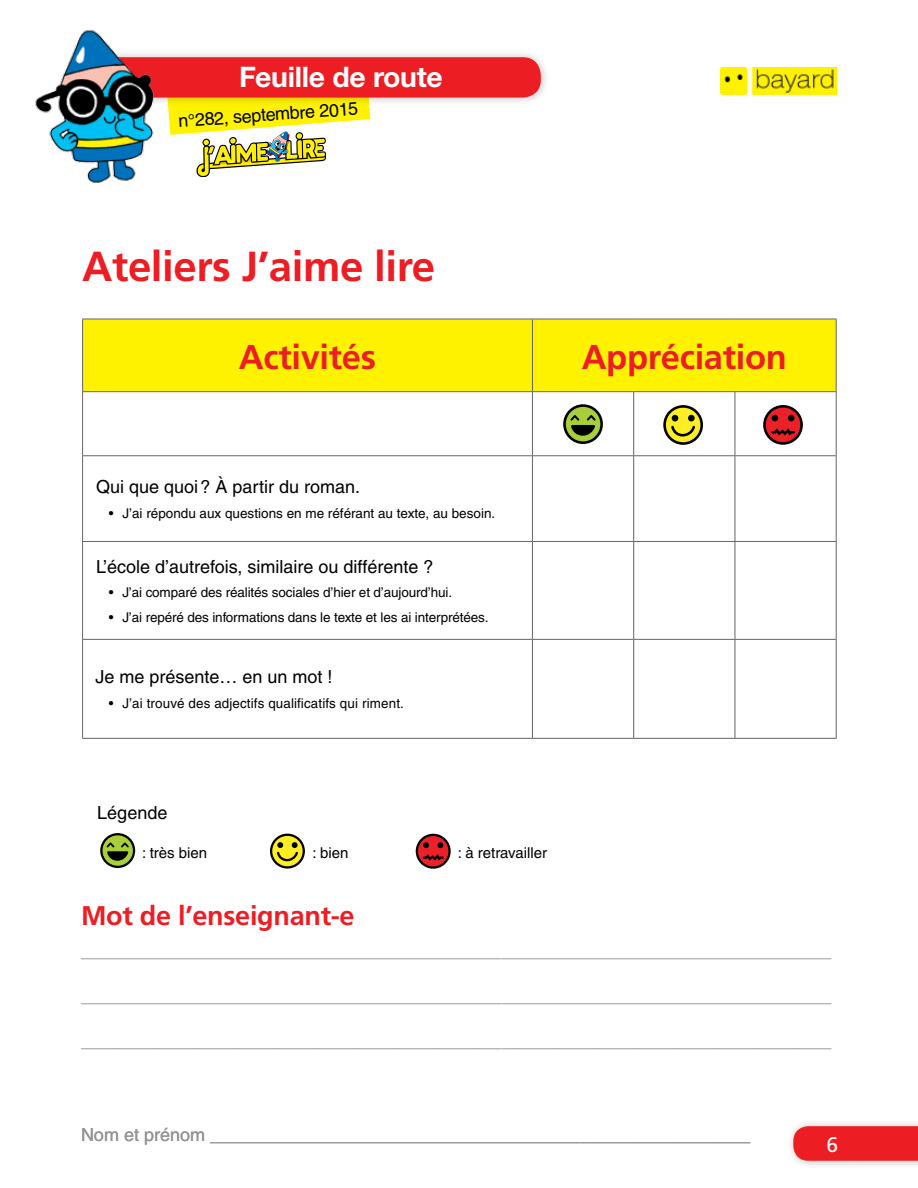
<style>
.page{position:relative;width:918px;height:1188px;background:#fff}
.page>*{position:absolute;margin:0;border:0;box-sizing:border-box;transform-origin:0 0}
.t1{font:700 42px "Frutiger";letter-spacing:-.01em;color:#ed1d24}
.t2{font:700 34.5px "Frutiger";letter-spacing:-.01em;color:#ed1d24}
.t3{font:700 28.35px "Helvetica Neue CE";letter-spacing:-.01em;color:#fff}
.t4{font:700 27px "Frutiger";letter-spacing:-.01em;color:#ed1d24}
.t5{font:21px "Frutiger";color:#fff}
.t6{font:18px "Helvetica";color:#939598}
.t7{font:18px "Helvetica";color:#000}
.t8{font:15px "Helvetica";color:#000}
.t9{font:13.5px "Helvetica";letter-spacing:-.01em;color:#000}
.t10{font:13.5px "Helvetica";letter-spacing:.01em;color:#000}
</style>
<div class="page">
<div style="left:786px;top:1119px;width:132px;height:51px;background:#000;opacity:.25"></div>
<svg style="left:793px;top:1126px;width:125px;height:35px;background:#ec242a"></svg>
<img style="left:720px;top:67px;width:117px;height:28px">
<div style="left:80px;top:50px;width:469px;height:56px;background:#000;opacity:.25"></div>
<div style="left:88px;top:57px;width:453px;height:41px;background:#ed1d24;border-radius:18px"></div>
<img style="left:35px;top:30px;width:140px;height:153px">
<svg style="left:166px;top:65px;width:204px;height:112px"></svg>
<svg style="left:100px;top:833px;width:35px;height:35px"></svg>
<div style="left:103px;top:835px;width:30px;height:31px;background:#a8cf39;border-radius:50%"></div>
<svg style="left:107px;top:843px;width:22px;height:18px"></svg>
<svg style="left:270px;top:834px;width:35px;height:35px"></svg>
<div style="left:272px;top:836px;width:31px;height:30px;background:#fcee22;border-radius:50%"></div>
<svg style="left:277px;top:842px;width:21px;height:19px"></svg>
<svg style="left:416px;top:834px;width:35px;height:35px"></svg>
<div style="left:418px;top:836px;width:30px;height:30px;background:#ec2127;border-radius:50%"></div>
<svg style="left:423px;top:842px;width:21px;height:19px"></svg>
<div style="left:83px;top:320px;width:753px;height:71px;background:#fff200"></div>
<hr style="left:82px;top:319px;width:450px;height:1px;background:#636466">
<hr style="left:82px;top:319px;width:1px;height:72px;background:#636466">
<hr style="left:532px;top:319px;width:102px;height:1px;background:#636466">
<hr style="left:532px;top:319px;width:1px;height:72px;background:#636466">
<hr style="left:634px;top:319px;width:101px;height:1px;background:#636466">
<hr style="left:735px;top:319px;width:102px;height:1px;background:#636466">
<hr style="left:836px;top:319px;width:1px;height:72px;background:#636466">
<hr style="left:82px;top:391px;width:450px;height:1px;background:#636466">
<hr style="left:82px;top:392px;width:1px;height:63px;background:#636466">
<hr style="left:532px;top:391px;width:102px;height:1px;background:#636466">
<hr style="left:532px;top:392px;width:1px;height:63px;background:#636466">
<hr style="left:634px;top:391px;width:101px;height:1px;background:#636466">
<hr style="left:633px;top:392px;width:1px;height:63px;background:#636466">
<hr style="left:735px;top:391px;width:102px;height:1px;background:#636466">
<hr style="left:735px;top:392px;width:1px;height:63px;background:#636466">
<hr style="left:836px;top:392px;width:1px;height:63px;background:#636466">
<hr style="left:82px;top:455px;width:450px;height:1px;background:#636466">
<hr style="left:82px;top:456px;width:1px;height:85px;background:#636466">
<hr style="left:532px;top:455px;width:102px;height:1px;background:#636466">
<hr style="left:532px;top:456px;width:1px;height:85px;background:#636466">
<hr style="left:634px;top:455px;width:101px;height:1px;background:#636466">
<hr style="left:633px;top:456px;width:1px;height:85px;background:#636466">
<hr style="left:735px;top:455px;width:102px;height:1px;background:#636466">
<hr style="left:735px;top:456px;width:1px;height:85px;background:#636466">
<hr style="left:836px;top:456px;width:1px;height:85px;background:#636466">
<hr style="left:82px;top:541px;width:450px;height:1px;background:#636466">
<hr style="left:82px;top:542px;width:1px;height:97px;background:#636466">
<hr style="left:532px;top:541px;width:102px;height:1px;background:#636466">
<hr style="left:532px;top:542px;width:1px;height:97px;background:#636466">
<hr style="left:634px;top:541px;width:101px;height:1px;background:#636466">
<hr style="left:633px;top:542px;width:1px;height:97px;background:#636466">
<hr style="left:735px;top:541px;width:102px;height:1px;background:#636466">
<hr style="left:735px;top:542px;width:1px;height:97px;background:#636466">
<hr style="left:836px;top:542px;width:1px;height:97px;background:#636466">
<hr style="left:82px;top:639px;width:450px;height:1px;background:#636466">
<hr style="left:82px;top:640px;width:1px;height:98px;background:#636466">
<hr style="left:532px;top:639px;width:102px;height:1px;background:#636466">
<hr style="left:532px;top:640px;width:1px;height:98px;background:#636466">
<hr style="left:634px;top:639px;width:101px;height:1px;background:#636466">
<hr style="left:633px;top:640px;width:1px;height:98px;background:#636466">
<hr style="left:735px;top:639px;width:102px;height:1px;background:#636466">
<hr style="left:735px;top:640px;width:1px;height:98px;background:#636466">
<hr style="left:836px;top:640px;width:1px;height:98px;background:#636466">
<hr style="left:82px;top:738px;width:450px;height:1px;background:#636466">
<hr style="left:532px;top:738px;width:102px;height:1px;background:#636466">
<hr style="left:634px;top:738px;width:101px;height:1px;background:#636466">
<hr style="left:735px;top:738px;width:102px;height:1px;background:#636466">
<svg style="left:563px;top:404px;width:40px;height:40px"></svg>
<div style="left:566px;top:407px;width:34px;height:34px;background:#a8cf39;border-radius:50%"></div>
<svg style="left:570px;top:415px;width:26px;height:21px"></svg>
<svg style="left:663px;top:405px;width:40px;height:40px"></svg>
<div style="left:666px;top:408px;width:34px;height:34px;background:#fcee22;border-radius:50%"></div>
<svg style="left:671px;top:415px;width:24px;height:22px"></svg>
<svg style="left:763px;top:405px;width:40px;height:40px"></svg>
<div style="left:766px;top:408px;width:34px;height:34px;background:#ec2127;border-radius:50%"></div>
<svg style="left:771px;top:415px;width:24px;height:21px"></svg>
<h3 class="t3" style="left:239px;top:59px;width:205px">Feuille de route</h3>
<p class="t7" style="left:178px;top:110px;width:182px;rotate:-4deg">n°282, septembre 2015</p>
<h1 class="t1" style="left:82px;top:242px;width:355px">Ateliers J’aime lire</h1>
<h2 class="t2" style="left:239px;top:336px;width:139px">Activités</h2>
<h2 class="t2" style="left:582px;top:336px;width:207px">Appréciation</h2>
<p class="t7" style="left:96px;top:476px;width:266px">Qui que quoi? À partir du roman.</p>
<p class="t9" style="left:109px;top:505px;width:388px">• J’ai répondu aux questions en me référant au texte, au besoin.</p>
<p class="t7" style="left:96px;top:556px;width:339px">L’école d’autrefois, similaire ou différente ?</p>
<p class="t9" style="left:109px;top:585px;width:345px">• J’ai comparé des réalités sociales d’hier et d’aujourd’hui.</p>
<p class="t9" style="left:109px;top:610px;width:381px">• J’ai repéré des informations dans le texte et les ai interprétées.</p>
<p class="t7" style="left:95px;top:667px;width:239px">Je me présente… en un mot !</p>
<p class="t10" style="left:109px;top:696px;width:297px">• J’ai trouvé des adjectifs qualificatifs qui riment.</p>
<p class="t7" style="left:97px;top:803px;width:72px">Légende</p>
<p class="t8" style="left:142px;top:844px;width:67px">: très bien</p>
<p class="t8" style="left:312px;top:844px;width:37px">: bien</p>
<p class="t8" style="left:458px;top:844px;width:91px">: à retravailler</p>
<h3 class="t4" style="left:81px;top:900px;width:275px">Mot de l’enseignant-e</h3>
<p class="t6" style="left:81px;top:940px;width:752px">___________________________________________________________________________</p>
<p class="t6" style="left:81px;top:985px;width:752px">___________________________________________________________________________</p>
<p class="t6" style="left:81px;top:1030px;width:752px">___________________________________________________________________________</p>
<p class="t6" style="left:81px;top:1125px;width:671px">Nom et prénom ______________________________________________________</p>
<p class="t5" style="left:827px;top:1133px;width:13px">6</p>
</div>
